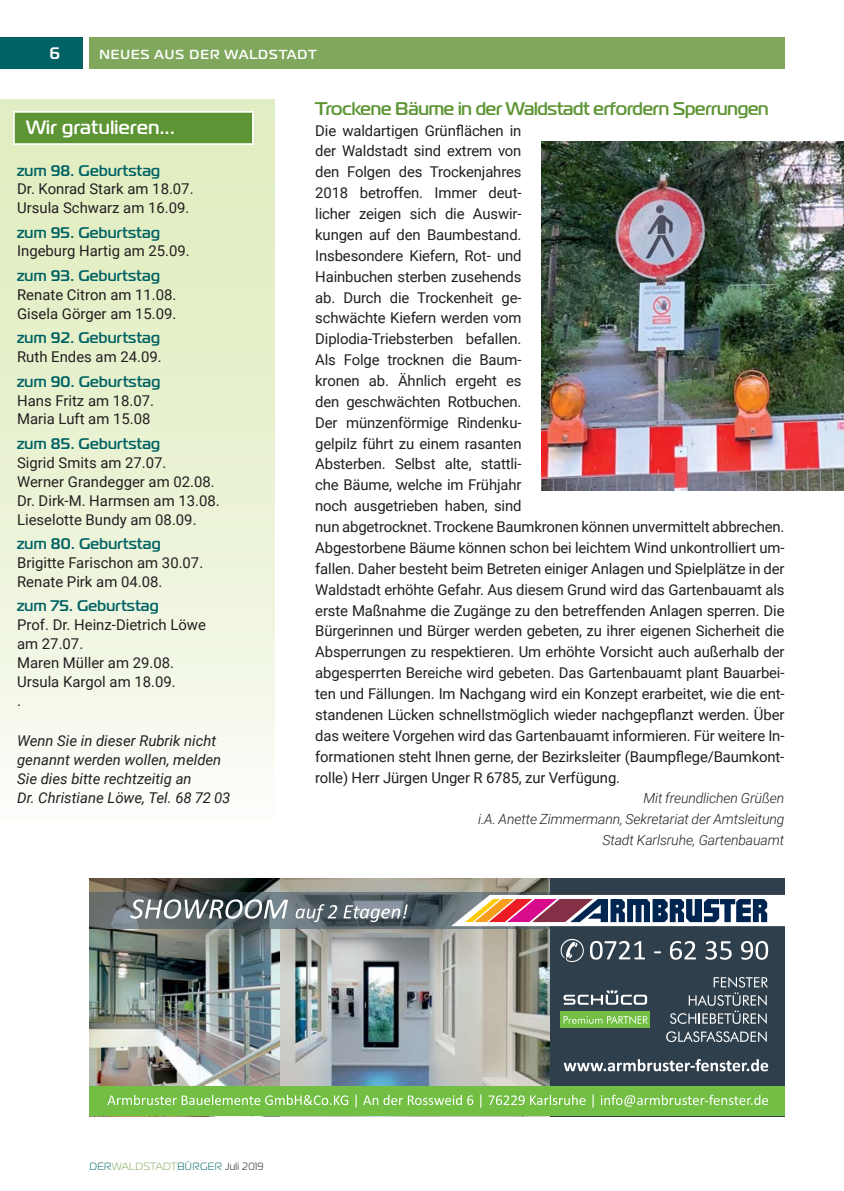
<style>
.page{position:relative;width:844px;height:1191px;background:#fff}
.page>*{position:absolute;margin:0;border:0;box-sizing:border-box;transform-origin:0 0}
.t1{font:700 19.25px "Magistral";letter-spacing:.025em;color:#fff}
.t2{font:700 18.38px "Magistral";letter-spacing:-.01em;color:#5d9534}
.t3{font:700 16.62px "Magistral";color:#fff}
.t4{font:700 15.4px "Magistral";letter-spacing:.02em;color:#006264}
.t5{font:14.88px/20.8px "Roboto";letter-spacing:-.01em;color:#231f20}
.t6{font:italic 14.88px/18.9px "Roboto";color:#231f20}
.t7{font:italic 300 14px/20.8px "Roboto";letter-spacing:-.01em;color:#231f20;text-align:right}
.t8{font:700 13.12px "Magistral";letter-spacing:.085em;color:#fff}
.t9{font:10.5px "Magistral";letter-spacing:.035em;color:#006264}
.s1{color:#80a85c}
.s2{color:#231f20}
</style>
<div class="page">
<div style="left:0;top:37px;width:83px;height:32px;background:#006264"></div>
<div style="left:89px;top:37px;width:695px;height:32px;background:#80a85c"></div>
<div style="left:14px;top:112px;width:239px;height:32px;background:#5d9534"></div>
<div style="left:13px;top:111px;width:241px;height:34px;border:2px solid #fff"></div>
<div style="left:89px;top:878px;width:695px;height:238px;background:#2f3f4b"></div>
<img style="left:89px;top:878px;width:460px;height:208px">
<div style="left:89px;top:1086px;width:695px;height:30px;background:#72bf44"></div>
<svg style="left:560px;top:939px;width:23px;height:23px"></svg>
<svg style="left:590px;top:941px;width:178px;height:18px"></svg>
<svg style="left:670px;top:977px;width:98px;height:47px"></svg>
<svg style="left:666px;top:1031px;width:100px;height:11px"></svg>
<svg style="left:563px;top:990px;width:84px;height:14px"></svg>
<div style="left:560px;top:1011px;width:89px;height:17px;background:#72bf44"></div>
<svg style="left:563px;top:1016px;width:84px;height:8px"></svg>
<img style="left:89px;top:892px;width:506px;height:36px">
<svg style="left:130px;top:899px;width:158px;height:19px;background:#899193"></svg>
<svg style="left:295px;top:904px;width:42px;height:18px"></svg>
<svg style="left:343px;top:904px;width:64px;height:18px"></svg>
<svg style="left:451px;top:895px;width:333px;height:31px;background:#9d8e9d"></svg>
<svg style="left:107px;top:1094px;width:241px;height:11px"></svg>
<svg style="left:355px;top:1094px;width:1px;height:13px"></svg>
<svg style="left:363px;top:1094px;width:110px;height:11px"></svg>
<svg style="left:480px;top:1094px;width:1px;height:13px"></svg>
<svg style="left:488px;top:1095px;width:36px;height:10px"></svg>
<svg style="left:530px;top:1094px;width:55px;height:11px"></svg>
<svg style="left:592px;top:1094px;width:1px;height:13px"></svg>
<svg style="left:600px;top:1094px;width:168px;height:12px"></svg>
<svg style="left:563px;top:1059px;width:205px;height:12px"></svg>
<img style="left:541px;top:142px;width:302px;height:348px">
<p class="t3" style="left:50px;top:47px;width:12px">6</p>
<p class="t8" style="left:99px;top:50px;width:219px">NEUES AUS DER WALDSTADT</p>
<p class="t1" style="left:26px;top:121px;width:150px">Wir gratulieren...</p>
<p class="t4" style="left:17px;top:165px;width:144px">zum 98. Geburtstag</p>
<p class="t5" style="left:17px;top:180px;width:178px;line-height:18.9px">Dr. Konrad Stark am 18.07.<br>Ursula Schwarz am 16.09.</p>
<p class="t4" style="left:17px;top:226px;width:144px">zum 95. Geburtstag</p>
<p class="t5" style="left:17px;top:241px;width:174px">Ingeburg Hartig am 25.09.</p>
<p class="t4" style="left:17px;top:270px;width:144px">zum 93. Geburtstag</p>
<p class="t5" style="left:17px;top:285px;width:161px;line-height:18.9px">Renate Citron am 11.08.<br>Gisela Görger am 15.09.</p>
<p class="t4" style="left:17px;top:332px;width:144px">zum 92. Geburtstag</p>
<p class="t5" style="left:17px;top:347px;width:146px">Ruth Endes am 24.09.</p>
<p class="t4" style="left:17px;top:376px;width:145px">zum 90. Geburtstag</p>
<p class="t5" style="left:17px;top:391px;width:138px;line-height:18.9px">Hans Fritz am 18.07.<br>Maria Luft am 15.08</p>
<p class="t4" style="left:17px;top:438px;width:144px">zum 85. Geburtstag</p>
<p class="t5" style="left:17px;top:453px;width:204px;line-height:18.9px">Sigrid Smits am 27.07.<br>Werner Grandegger am 02.08.<br>Dr. Dirk-M. Harmsen am 13.08.<br>Lieselotte Bundy am 08.09.</p>
<p class="t4" style="left:17px;top:538px;width:145px">zum 80. Geburtstag</p>
<p class="t5" style="left:17px;top:553px;width:187px;line-height:18.9px">Brigitte Farischon am 30.07.<br>Renate Pirk am 04.08.</p>
<p class="t4" style="left:17px;top:600px;width:143px">zum 75. Geburtstag</p>
<p class="t5" style="left:17px;top:616px;width:190px;line-height:18.9px">Prof. Dr. Heinz-Dietrich Löwe am 27.07.<br>Maren Müller am 29.08.<br>Ursula Kargol am 18.09.<br>.</p>
<p class="t6" style="left:17px;top:731px;width:215px">Wenn Sie in dieser Rubrik nicht genannt werden wollen, melden<br>Sie dies bitte rechtzeitig an<br>Dr. Christiane Löwe, Tel. 68 72 03</p>
<p class="t2" style="left:315px;top:102px;width:455px">Trockene Bäume in der Waldstadt erfordern Sperrungen</p>
<p class="t5" style="left:315px;top:120px;width:470px">Die waldartigen Grünflächen in<br>der Waldstadt sind extrem von<br>den Folgen des Trockenjahres<br>2018 betroffen. Immer deut-<br>licher zeigen sich die Auswir-<br>kungen auf den Baumbestand.<br>Insbesondere Kiefern, Rot- und<br>Hainbuchen sterben zusehends<br>ab. Durch die Trockenheit ge-<br>schwächte Kiefern werden vom<br>Diplodia-Triebsterben befallen.<br>Als Folge trocknen die Baum-<br>kronen ab. Ähnlich ergeht es<br>den geschwächten Rotbuchen.<br>Der münzenförmige Rindenku-<br>gelpilz führt zu einem rasanten<br>Absterben. Selbst alte, stattli-<br>che Bäume, welche im Frühjahr<br>noch ausgetrieben haben, sind<br>nun abgetrocknet. Trockene Baumkronen können unvermittelt abbrechen.<br>Abgestorbene Bäume können schon bei leichtem Wind unkontrolliert um&shy;fallen. Daher besteht beim Betreten einiger Anlagen und Spielplätze in der Waldstadt erhöhte Gefahr. Aus diesem Grund wird das Gartenbauamt als erste Maßnahme die Zugänge zu den betreffenden Anlagen sperren. Die Bürgerinnen und Bürger werden gebeten, zu ihrer eigenen Sicherheit die Absperrungen zu respektieren. Um erhöhte Vorsicht auch außerhalb der abgesperrten Bereiche wird gebeten. Das Gartenbauamt plant Bauarbei&shy;ten und Fällungen. Im Nachgang wird ein Konzept erarbeitet, wie die ent&shy;standenen Lücken schnellstmöglich wieder nachgepflanzt werden. Über das weitere Vorgehen wird das Gartenbauamt informieren. Für weitere In&shy;formationen steht Ihnen gerne, der Bezirksleiter (Baum pflege/Baumkont&shy;rolle) Herr Jürgen Unger R 6785, zur Verfügung.</p>
<p class="t7" style="left:478px;top:788px;width:308px">Mit freundlichen Grüßen<br>i.A. Anette Zimmermann, Sekretariat der Amtsleitung<br>Stadt Karlsruhe, Gartenbauamt</p>
<p class="t9" style="left:89px;top:1162px;width:175px">DER<span class="s1">WALDSTADT</span>BÜRGER <span class="s2">Juli 2019</span></p>
</div>
